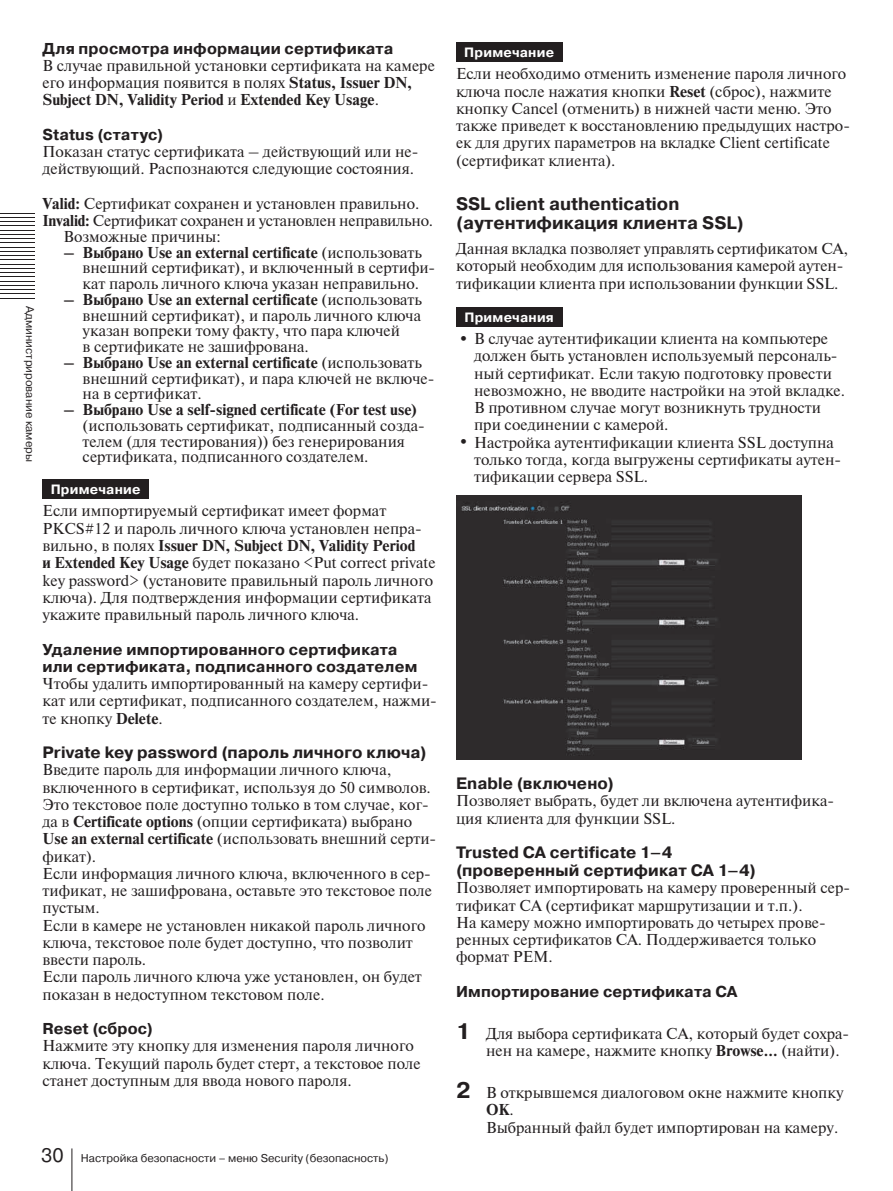
<style>
.page{position:relative;width:893px;height:1191px;background:#fff}
.page>*{position:absolute;margin:0;border:0;box-sizing:border-box;transform-origin:0 0}
.t1{font:19.5px "Pragmatica";color:#231f20}
.t2{font:700 18px/19.5px "Pragmatica";color:#231f20}
.t3{font:700 16.5px/18px "Pragmatica";letter-spacing:.005em;color:#231f20}
.t4{font:15.75px/17.2px "Newton";color:#231f20}
.t5{font:700 15.75px/17.2px "Pragmatica";letter-spacing:.01em;color:#231f20}
.t6{font:700 15.75px "Newton";color:#231f20}
.t7{font:700 13.5px "Pragmatica";letter-spacing:.015em;color:#fff}
.t8{font:11.25px "Pragmatica";color:#231f20}
.s1{font-weight:700}
.s2{font-size:21px}
.s3{font-family:"Pragmatica";font-weight:700;font-size:22.5px}
</style>
<div class="page">
<hr style="left:72px;top:1148px;width:1px;height:43px;background:#231f20">
<hr style="left:0;top:213px;width:34px;height:1px;background:#231f20">
<hr style="left:0;top:217px;width:34px;height:1px;background:#231f20">
<hr style="left:0;top:221px;width:34px;height:1px;background:#231f20">
<hr style="left:0;top:225px;width:34px;height:1px;background:#231f20">
<hr style="left:0;top:230px;width:34px;height:1px;background:#231f20">
<hr style="left:0;top:234px;width:34px;height:1px;background:#231f20">
<hr style="left:0;top:238px;width:34px;height:1px;background:#231f20">
<hr style="left:0;top:242px;width:34px;height:1px;background:#231f20">
<hr style="left:0;top:247px;width:34px;height:1px;background:#231f20">
<hr style="left:0;top:251px;width:34px;height:1px;background:#231f20">
<hr style="left:0;top:255px;width:34px;height:1px;background:#231f20">
<hr style="left:0;top:259px;width:34px;height:1px;background:#231f20">
<hr style="left:0;top:264px;width:34px;height:1px;background:#231f20">
<hr style="left:0;top:268px;width:34px;height:1px;background:#231f20">
<hr style="left:0;top:272px;width:34px;height:1px;background:#231f20">
<hr style="left:0;top:276px;width:34px;height:1px;background:#231f20">
<hr style="left:0;top:281px;width:34px;height:1px;background:#231f20">
<hr style="left:0;top:285px;width:34px;height:1px;background:#231f20">
<hr style="left:0;top:289px;width:34px;height:1px;background:#231f20">
<hr style="left:0;top:293px;width:34px;height:1px;background:#231f20">
<hr style="left:0;top:298px;width:34px;height:1px;background:#231f20">
<div style="left:43px;top:480px;width:106px;height:19px;background:#231f20"></div>
<div style="left:456px;top:43px;width:106px;height:19px;background:#231f20"></div>
<div style="left:456px;top:307px;width:106px;height:20px;background:#231f20"></div>
<img style="left:456px;top:496px;width:346px;height:263px">
<p class="t8" style="left:37px;top:306px;width:157px;rotate:90deg">Администрирование камеры</p>
<p class="t5" style="left:43px;top:40px;width:352px">Для просмотра информации сертификата</p>
<p class="t4" style="left:43px;top:56px;width:394px">В случае правильной установки сертификата на камере его информация появится в полях <span class="s1">Status, Issuer DN,<br>Subject DN, Validity Period</span> и <span class="s1">Extended Key Usage</span>.</p>
<p class="t5" style="left:43px;top:126px;width:122px">Status (статус)</p>
<p class="t4" style="left:43px;top:142px;width:377px">Показан статус сертификата – действующий или не&shy;действующий. Распознаются следующие состояния.</p>
<p class="t4" style="left:43px;top:194px;width:392px"><span class="s1">Valid:</span> Сертификат сохранен и установлен правильно.<br><span class="s1">Invalid:</span> Сертификат сохранен и установлен неправильно.</p>
<p class="t4" style="left:64px;top:227px;width:159px">Возможные причины:</p>
<p class="t4" style="left:83px;top:244px;width:354px;line-height:15.8px;text-indent:-19px"><span class="s1">– Выбрано Use an external certificate</span> (использовать внешний сертификат), и включенный в сертифи&shy;кат пароль личного ключа указан неправильно.</p>
<p class="t4" style="left:83px;top:291px;width:341px;line-height:15.8px;text-indent:-19px"><span class="s1">– Выбрано Use an external certificate</span> (использовать внешний сертификат), и пароль личного ключа указан вопреки тому факту, что пара ключей<br>в сертификате не зашифрована.</p>
<p class="t4" style="left:83px;top:354px;width:353px;line-height:15.8px;text-indent:-19px"><span class="s1">– Выбрано Use an external certificate</span> (использовать внешний сертификат), и пара ключей не включе&shy;на в сертификат.</p>
<p class="t6" style="left:64px;top:400px;width:354px">– Выбрано Use a self-signed certificate (For test use)</p>
<p class="t4" style="left:83px;top:417px;width:344px;line-height:15.8px">(использовать сертификат, подписанный созда&shy;телем (для тестирования)) без генерирования сертификата, подписанного создателем.</p>
<p class="t7" style="left:51px;top:481px;width:91px">Примечание</p>
<p class="t4" style="left:43px;top:502px;width:395px">Если импортируемый сертификат имеет формат PKCS#12 и пароль личного ключа установлен непра&shy;вильно, в полях <span class="s1">Issuer DN, Subject DN, Validity Period<br>и Extended Key Usage</span> будет показано &lt;Put correct private key password&gt; (установите правильный пароль личного ключа). Для подтверждения информации сертификата укажите правильный пароль личного ключа.</p>
<p class="t5" style="left:43px;top:640px;width:376px">Удаление импортированного сертификата или сертификата, подписанного создателем</p>
<p class="t4" style="left:43px;top:674px;width:396px">Чтобы удалить импортированный на камеру сертифи&shy;кат или сертификат, подписанного создателем, нажми&shy;те кнопку <span class="s1">Delete</span>.</p>
<p class="t3" style="left:43px;top:743px;width:386px">Private key password (пароль личного ключа)</p>
<p class="t4" style="left:43px;top:760px;width:395px">Введите пароль для информации личного ключа, включенного в сертификат, используя до 50 символов.<br>Это текстовое поле доступно только в том случае, ког&shy;да в <span class="s1">Certificate options</span> (опции сертификата) выбрано <span class="s1">Use an external certificate</span> (использовать внешний серти&shy;фикат).<br>Если информация личного ключа, включенного в сер&shy;тификат, не зашифрована, оставьте это текстовое поле пустым.<br>Если в камере не установлен никакой пароль личного ключа, текстовое поле будет доступно, что позволит ввести пароль.<br>Если пароль личного ключа уже установлен, он будет показан в недоступном текстовом поле.</p>
<p class="t5" style="left:43px;top:1020px;width:112px">Reset (сброс)</p>
<p class="t4" style="left:43px;top:1036px;width:380px">Нажмите эту кнопку для изменения пароля личного ключа. Текущий пароль будет стерт, а текстовое поле станет доступным для ввода нового пароля.</p>
<p class="t1" style="left:41px;top:1143px;width:24px">30</p>
<p class="t8" style="left:81px;top:1151px;width:309px">Настройка безопасности – меню Security (безопасность)</p>
<p class="t7" style="left:464px;top:44px;width:91px">Примечание</p>
<p class="t4" style="left:456px;top:65px;width:395px">Если необходимо отменить изменение пароля личного ключа после нажатия кнопки <span class="s1">Reset</span> (сброс), нажмите кнопку Cancel (отменить) в нижней части меню. Это также приведет к восстановлению предыдущих настро&shy;ек для других параметров на вкладке Client certificate (сертификат клиента).</p>
<p class="t2" style="left:456px;top:194px;width:290px">SSL client authentication (аутентификация клиента SSL)</p>
<p class="t4" style="left:456px;top:239px;width:394px">Данная вкладка позволяет управлять сертификатом CA, который необходим для использования камерой аутен&shy;тификации клиента при использовании функции SSL.</p>
<p class="t7" style="left:464px;top:308px;width:91px">Примечания</p>
<p class="t4" style="left:474px;top:329px;width:373px;text-indent:-18px"><span class="s2">•</span> В случае аутентификации клиента на компьютере должен быть установлен используемый персональ&shy;ный сертификат. Если такую подготовку провести невозможно, не вводите настройки на этой вкладке.<br>В противном случае могут возникнуть трудности при соединении с камерой.</p>
<p class="t4" style="left:474px;top:433px;width:369px;text-indent:-18px"><span class="s2">•</span> Настройка аутентификации клиента SSL доступна только тогда, когда выгружены сертификаты аутен&shy;тификации сервера SSL.</p>
<p class="t3" style="left:456px;top:774px;width:159px">Enable (включено)</p>
<p class="t4" style="left:456px;top:792px;width:379px">Позволяет выбрать, будет ли включена аутентифика&shy;ция клиента для функции SSL.</p>
<p class="t3" style="left:456px;top:843px;width:302px">Trusted CA certificate 1–4 (проверенный сертификат СА 1–4)</p>
<p class="t4" style="left:456px;top:879px;width:395px">Позволяет импортировать на камеру проверенный сер&shy;тификат СА (сертификат маршрутизации и т.п.).<br>На камеру можно импортировать до четырех прове&shy;ренных сертификатов СА. Поддерживается только формат PEM.</p>
<p class="t5" style="left:456px;top:983px;width:283px">Импортирование сертификата CA</p>
<p class="t4" style="left:486px;top:1024px;width:365px;text-indent:-30px"><span class="s3">1</span> Для выбора сертификата СА, который будет сохра&shy;нен на камере, нажмите кнопку <span class="s1">Browse…</span> (найти).</p>
<p class="t4" style="left:486px;top:1083px;width:359px;text-indent:-30px"><span class="s3">2</span> В открывшемся диалоговом окне нажмите кнопку<br><span class="s1">OK</span>.<br>Выбранный файл будет импортирован на камеру.</p>
</div>
